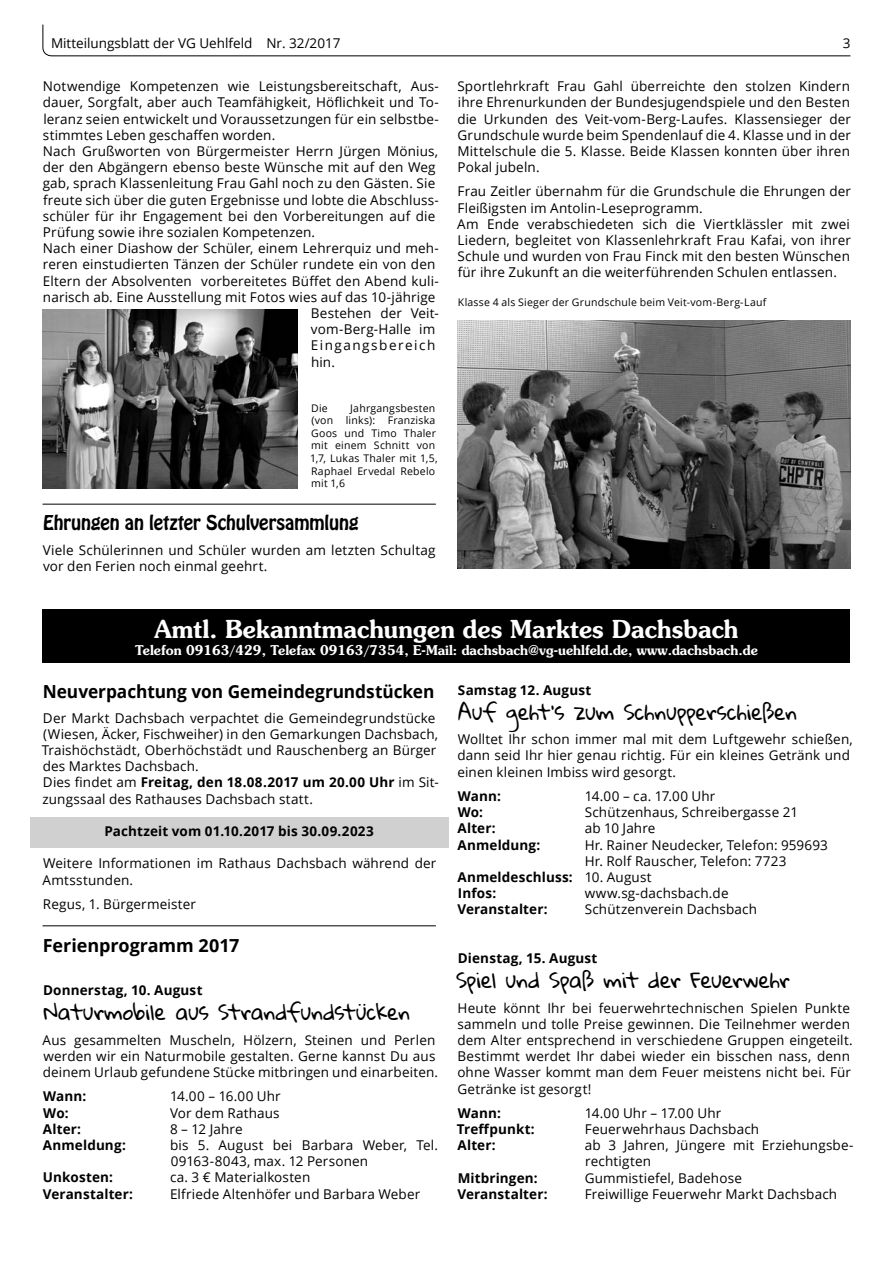
<style>
.page{position:relative;width:893px;height:1263px;background:#fff}
.page>*{position:absolute;margin:0;border:0;box-sizing:border-box;transform-origin:0 0}
.t1{font:600 24.75px "Souvenir";color:#fff;scale:.95 1}
.t2{font:21px "Gloria Hallelujah";letter-spacing:-.005em;color:#000}
.t3{font:700 18px "Open Sans";letter-spacing:-.005em;color:#000;scale:.96 1}
.t4{font:18px "Hobo Std";letter-spacing:-.01em;color:#000}
.t5{font:700 18px "Open Sans";letter-spacing:-.005em;color:#000}
.t6{font:13.5px/16.2px "Open Sans";letter-spacing:.01em;color:#000}
.t7{font:700 13.5px "Open Sans";letter-spacing:.01em;color:#000}
.t8{font:600 13.5px "Souvenir";color:#fff;scale:.95 1}
.t9{font:13.5px "Open Sans";letter-spacing:.11em;color:#000}
.t10{font:10.5px/12.6px "Open Sans";letter-spacing:.02em;color:#000}
.s1{font-weight:700}
.s2{font-weight:400}
</style>
<div class="page">
<svg style="left:42px;top:24px;width:809px;height:33px"></svg>
<hr style="left:43px;top:504px;width:393px;height:1px;background:#000">
<div style="left:43px;top:610px;width:807px;height:53px;background:#000"></div>
<div style="left:30px;top:817px;width:419px;height:31px;background:#d0d0d0"></div>
<hr style="left:43px;top:925px;width:393px;height:1px;background:#000">
<img style="left:43px;top:309px;width:255px;height:179px">
<img style="left:457px;top:320px;width:393px;height:248px">
<p class="t6" style="left:51px;top:34px;width:291px">Mitteilungsblatt der VG Uehlfeld Nr. 32/2017</p>
<p class="t6" style="left:843px;top:34px;width:9px">3</p>
<p class="t6" style="left:43px;top:78px;width:397px">Notwendige Kompetenzen wie Leistungsbereitschaft, Aus-</p>
<p class="t6" style="left:43px;top:94px;width:398px">dauer, Sorgfalt, aber auch Teamfähigkeit, Höflichkeit und To-</p>
<p class="t6" style="left:43px;top:110px;width:397px">leranz seien entwickelt und Voraussetzungen für ein selbstbe-</p>
<p class="t6" style="left:43px;top:126px;width:234px">stimmtes Leben geschaffen worden.</p>
<p class="t6" style="left:43px;top:143px;width:397px">Nach Grußworten von Bürgermeister Herrn Jürgen Mönius,</p>
<p class="t6" style="left:43px;top:159px;width:394px">der den Abgängern ebenso beste Wünsche mit auf den Weg</p>
<p class="t6" style="left:43px;top:175px;width:394px">gab, sprach Klassenleitung Frau Gahl noch zu den Gästen. Sie</p>
<p class="t6" style="left:43px;top:191px;width:397px">freute sich über die guten Ergebnisse und lobte die Abschluss-</p>
<p class="t6" style="left:43px;top:207px;width:394px">schüler für ihr Engagement bei den Vorbereitungen auf die</p>
<p class="t6" style="left:43px;top:224px;width:274px">Prüfung sowie ihre sozialen Kompetenzen.</p>
<p class="t6" style="left:43px;top:240px;width:397px">Nach einer Diashow der Schüler, einem Lehrerquiz und meh-</p>
<p class="t6" style="left:43px;top:256px;width:394px">reren einstudierten Tänzen der Schüler rundete ein von den</p>
<p class="t6" style="left:43px;top:272px;width:397px">Eltern der Absolventen vorbereitetes Büffet den Abend kuli-</p>
<p class="t6" style="left:43px;top:288px;width:394px">narisch ab. Eine Ausstellung mit Fotos wies auf das 10-jährige</p>
<p class="t6" style="left:311px;top:305px;width:129px">Bestehen der Veit-</p>
<p class="t6" style="left:311px;top:321px;width:126px">vom-Berg-Halle im</p>
<p class="t9" style="left:311px;top:336px;width:126px">Eingangsbereich</p>
<p class="t6" style="left:311px;top:353px;width:25px">hin.</p>
<p class="t10" style="left:311px;top:401px;width:18px">Die</p>
<p class="t6" style="left:457px;top:78px;width:395px;text-align:justify">Sportlehrkraft Frau Gahl überreichte den stolzen Kindern ihre Ehrenurkunden der Bundesjugendspiele und den Besten die Urkunden des Veit-vom-Berg-Laufes. Klassensieger der Grundschule wurde beim Spendenlauf die 4. Klasse und in der Mittelschule die 5. Klasse. Beide Klassen konnten über ihren Pokal jubeln.</p>
<p class="t6" style="left:457px;top:183px;width:395px">Frau Zeitler übernahm für die Grundschule die Ehrungen der Fleißigsten im Antolin-Leseprogramm.<br>Am Ende verabschiedeten sich die Viertklässler mit zwei Liedern, begleitet von Klassenlehrkraft Frau Kafai, von ihrer Schule und wurden von Frau Finck mit den besten Wünschen für ihre Zukunft an die weiterführenden Schulen entlassen.</p>
<p class="t10" style="left:458px;top:296px;width:310px">Klasse 4 als Sieger der Grundschule beim Veit-vom-Berg-Lauf</p>
<p class="t10" style="left:310px;top:401px;width:129px;text-indent:40px">Jahrgangsbesten (von links): Franziska<br>Goos und Timo Thaler mit einem Schnitt von<br>1,7, Lukas Thaler mit 1,5,<br>Raphael Ervedal Rebelo mit 1,6</p>
<h3 class="t4" style="left:43px;top:514px;width:317px">Ehrungen an letzter Schulversammlung</h3>
<p class="t6" style="left:43px;top:541px;width:394px">Viele Schülerinnen und Schüler wurden am letzten Schultag vor den Ferien noch einmal geehrt.</p>
<h1 class="t1" style="left:154px;top:617px;width:616px">Amtl. Bekanntmachungen des Marktes Dachsbach</h1>
<p class="t8" style="left:135px;top:643px;width:657px">Telefon 09163/429, Telefax 09163/7354, E-Mail: dachsbach@vg-uehlfeld.de, www.dachsbach.de</p>
<h3 class="t3" style="left:43px;top:679px;width:410px">Neuverpachtung von Gemeindegrundstücken</h3>
<p class="t6" style="left:42px;top:709px;width:399px">Der Markt Dachsbach verpachtet die Gemeindegrundstücke (Wiesen, Äcker, Fischweiher) in den Gemarkungen Dachsbach, Traishöchstädt, Oberhöchstädt und Rauschenberg an Bürger des Marktes Dachsbach.<br>Dies findet am <span class="s1">Freitag, den 18.08.2017 um 20.00 Uhr</span> im Sit&shy;zungssaal des Rathauses Dachsbach statt.</p>
<p class="t7" style="left:104px;top:821px;width:271px">Pachtzeit vom 01.10.2017 bis 30.09.2023</p>
<p class="t6" style="left:43px;top:855px;width:395px">Weitere Informationen im Rathaus Dachsbach während der<br>Amtsstunden.</p>
<p class="t6" style="left:43px;top:895px;width:155px">Regus, 1. Bürgermeister</p>
<h3 class="t5" style="left:43px;top:933px;width:198px">Ferienprogramm 2017</h3>
<p class="t7" style="left:43px;top:981px;width:161px">Donnerstag, 10. August</p>
<h2 class="t2" style="left:44px;top:1001px;width:368px">Naturmobile aus Strandfundstücken</h2>
<p class="t6" style="left:43px;top:1031px;width:397px">Aus gesammelten Muscheln, Hölzern, Steinen und Perlen werden wir ein Naturmobile gestalten. Gerne kannst Du aus deinem Urlaub gefundene Stücke mitbringen und einarbeiten.</p>
<p class="t7" style="left:43px;top:1087px;width:45px">Wann:</p>
<p class="t6" style="left:170px;top:1088px;width:112px">14.00 – 16.00 Uhr</p>
<p class="t7" style="left:43px;top:1103px;width:27px">Wo:</p>
<p class="t6" style="left:170px;top:1104px;width:111px">Vor dem Rathaus</p>
<p class="t7" style="left:43px;top:1119px;width:40px">Alter:</p>
<p class="t6" style="left:170px;top:1120px;width:74px">8 – 12 Jahre</p>
<p class="t7" style="left:43px;top:1136px;width:84px">Anmeldung:</p>
<p class="t6" style="left:170px;top:1137px;width:269px">bis 5. August bei Barbara Weber, Tel.<br>09163-8043, max. 12 Personen</p>
<p class="t7" style="left:43px;top:1168px;width:72px">Unkosten:</p>
<p class="t6" style="left:170px;top:1169px;width:142px">ca. 3 € Materialkosten</p>
<p class="t7" style="left:43px;top:1184px;width:92px">Veranstalter:</p>
<p class="t6" style="left:170px;top:1185px;width:252px">Elfriede Altenhöfer und Barbara Weber</p>
<p class="t7" style="left:458px;top:680px;width:135px">Samstag 12. August</p>
<h2 class="t2" style="left:458px;top:700px;width:340px">Auf geht’s zum Schnupperschießen</h2>
<p class="t6" style="left:457px;top:731px;width:397px">Wolltet Ihr schon immer mal mit dem Luftgewehr schießen, dann seid Ihr hier genau richtig. Für ein kleines Getränk und einen kleinen Imbiss wird gesorgt.</p>
<p class="t7" style="left:458px;top:786px;width:45px">Wann:</p>
<p class="t6" style="left:585px;top:788px;width:132px">14.00 – ca. 17.00 Uhr</p>
<p class="t7" style="left:458px;top:803px;width:27px">Wo:</p>
<p class="t6" style="left:585px;top:804px;width:215px">Schützenhaus, Schreibergasse 21</p>
<p class="t7" style="left:457px;top:819px;width:40px">Alter:</p>
<p class="t6" style="left:585px;top:820px;width:72px">ab 10 Jahre</p>
<p class="t7" style="left:457px;top:835px;width:84px">Anmeldung:</p>
<p class="t6" style="left:585px;top:836px;width:245px">Hr. Rainer Neudecker, Telefon: 959693</p>
<p class="t6" style="left:585px;top:852px;width:203px">Hr. Rolf Rauscher, Telefon: 7723</p>
<p class="t7" style="left:457px;top:867px;width:196px">Anmeldeschluss: <span class="s2">10. August</span></p>
<p class="t7" style="left:458px;top:884px;width:40px">Infos:</p>
<p class="t6" style="left:585px;top:885px;width:145px">www.sg-dachsbach.de</p>
<p class="t7" style="left:457px;top:900px;width:92px">Veranstalter:</p>
<p class="t6" style="left:585px;top:901px;width:174px">Schützenverein Dachsbach</p>
<p class="t7" style="left:458px;top:948px;width:141px">Dienstag, 15. August</p>
<h2 class="t2" style="left:456px;top:969px;width:335px">Spiel und Spaß mit der Feuerwehr</h2>
<p class="t6" style="left:457px;top:999px;width:397px">Heute könnt Ihr bei feuerwehrtechnischen Spielen Punkte sammeln und tolle Preise gewinnen. Die Teilnehmer werden dem Alter entsprechend in verschiedene Gruppen eingeteilt.<br>Bestimmt werdet Ihr dabei wieder ein bisschen nass, denn ohne Wasser kommt man dem Feuer meistens nicht bei. Für Getränke ist gesorgt!</p>
<p class="t7" style="left:458px;top:1103px;width:45px">Wann:</p>
<p class="t6" style="left:585px;top:1104px;width:138px">14.00 Uhr – 17.00 Uhr</p>
<p class="t7" style="left:457px;top:1119px;width:79px">Treffpunkt:</p>
<p class="t6" style="left:585px;top:1121px;width:176px">Feuerwehrhaus Dachsbach</p>
<p class="t7" style="left:457px;top:1136px;width:40px">Alter:</p>
<p class="t6" style="left:585px;top:1137px;width:270px">ab 3 Jahren, Jüngere mit Erziehungsbe&shy;rechtigten</p>
<p class="t7" style="left:458px;top:1168px;width:81px">Mitbringen:</p>
<p class="t6" style="left:585px;top:1169px;width:159px">Gummistiefel, Badehose</p>
<p class="t7" style="left:457px;top:1184px;width:92px">Veranstalter:</p>
<p class="t6" style="left:585px;top:1185px;width:254px">Freiwillige Feuerwehr Markt Dachsbach</p>
</div>
